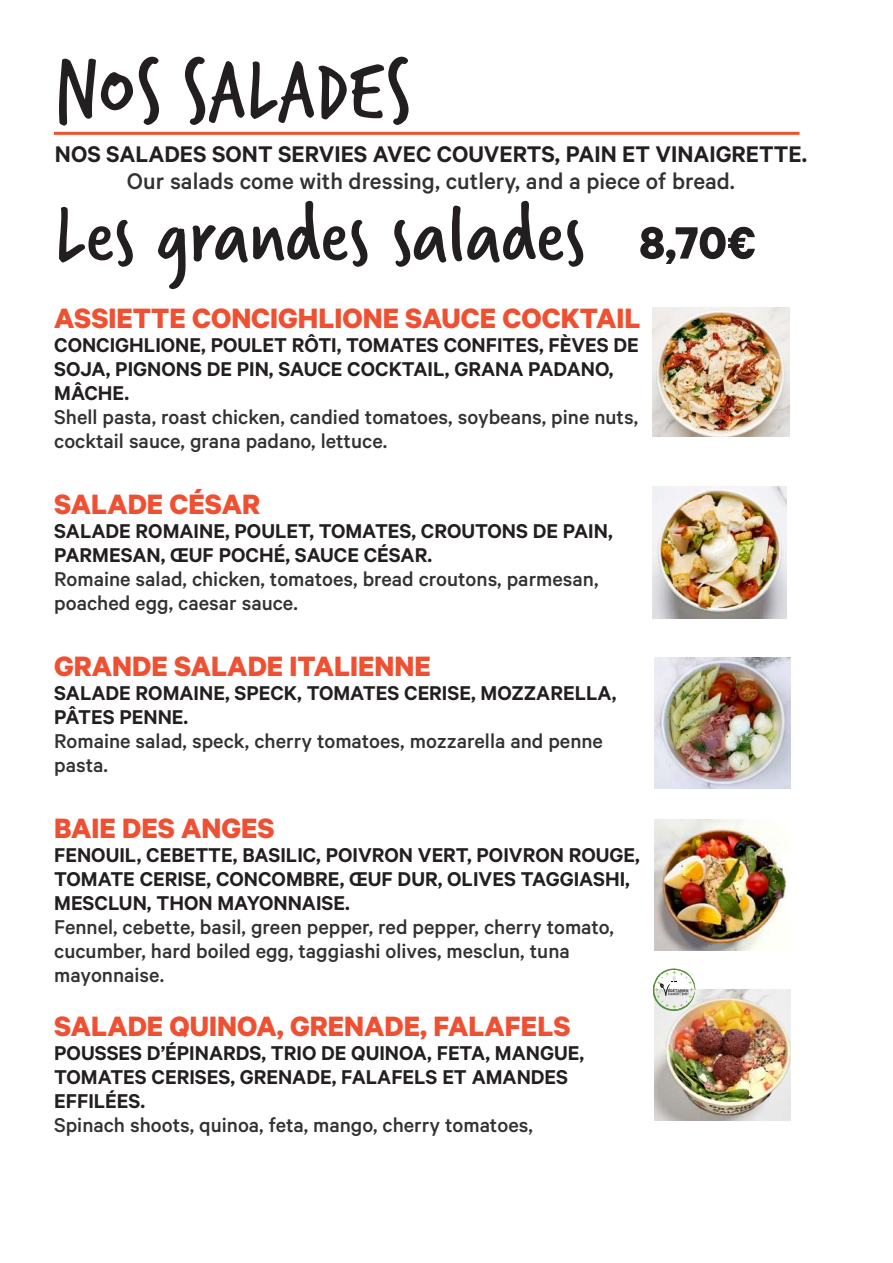
<style>
.page{position:relative;width:893px;height:1263px;background:#fff}
.page>*{position:absolute;margin:0;border:0;box-sizing:border-box;transform-origin:0 0}
.t1{font:90px "Verveine Trial";color:#231f20}
.t2{font:87px "Verveine Trial";color:#231f20}
.t3{font:700 31.5px "Calibre";color:#ef5032}
.t4{font:600 25.5px "Calibre";color:#231f20}
.t5{font:500 25.5px "Calibre";color:#333233}
.t6{font:600 22.5px/24px "Calibre";color:#231f20}
.t7{font:500 22.5px/24px "Calibre";color:#333233}
.t8{font:4.2px "Verveine Trial";color:#231f20}
.t9{font:600 4.2px "Calibre";color:#231f20}
.s1{font-family:"Calibre";font-weight:700;font-size:51px}
</style>
<div class="page">
<hr style="left:54px;top:132px;width:746px;height:3px;background:#f0502b">
<img style="left:654px;top:820px;width:133px;height:130px">
<img style="left:653px;top:307px;width:136px;height:129px">
<img style="left:654px;top:657px;width:136px;height:131px">
<img style="left:653px;top:487px;width:134px;height:131px">
<img style="left:654px;top:990px;width:136px;height:130px">
<svg style="left:653px;top:968px;width:42px;height:43px"></svg>
<h1 class="t1" style="left:54px;top:28px;width:359px">NOS SALADES</h1>
<p class="t4" style="left:55px;top:138px;width:754px">NOS SALADES SONT SERVIES AVEC COUVERTS, PAIN ET VINAIGRETTE.</p>
<p class="t5" style="left:127px;top:166px;width:610px">Our salads come with dressing, cutlery, and a piece of bread.</p>
<h2 class="t2" style="left:54px;top:174px;width:703px">Les grandes salades <span class="s1">8,70€</span></h2>
<h3 class="t3" style="left:54px;top:299px;width:588px">ASSIETTE CONCIGHLIONE SAUCE COCKTAIL</h3>
<p class="t6" style="left:54px;top:332px;width:586px">CONCIGHLIONE, POULET RÔTI, TOMATES CONFITES, FÈVES DE<br>SOJA, PIGNONS DE PIN, SAUCE COCKTAIL, GRANA PADANO,<br>MÂCHE.</p>
<p class="t7" style="left:54px;top:404px;width:585px">Shell pasta, roast chicken, candied tomatoes, soybeans, pine nuts, cocktail sauce, grana padano, lettuce.</p>
<h3 class="t3" style="left:54px;top:485px;width:207px">SALADE CÉSAR</h3>
<p class="t6" style="left:54px;top:518px;width:560px">SALADE ROMAINE, POULET, TOMATES, CROUTONS DE PAIN,<br>PARMESAN, ŒUF POCHÉ, SAUCE CÉSAR.</p>
<p class="t7" style="left:54px;top:566px;width:546px">Romaine salad, chicken, tomatoes, bread croutons, parmesan, poached egg, caesar sauce.</p>
<h3 class="t3" style="left:54px;top:647px;width:378px">GRANDE SALADE ITALIENNE</h3>
<p class="t6" style="left:54px;top:680px;width:564px">SALADE ROMAINE, SPECK, TOMATES CERISE, MOZZARELLA,<br>PÂTES PENNE.</p>
<p class="t7" style="left:54px;top:728px;width:550px">Romaine salad, speck, cherry tomatoes, mozzarella and penne pasta.</p>
<h3 class="t3" style="left:54px;top:809px;width:222px">BAIE DES ANGES</h3>
<p class="t6" style="left:54px;top:842px;width:587px">FENOUIL, CEBETTE, BASILIC, POIVRON VERT, POIVRON ROUGE,<br>TOMATE CERISE, CONCOMBRE, ŒUF DUR, OLIVES TAGGIASHI,<br>MESCLUN, THON MAYONNAISE.</p>
<p class="t7" style="left:54px;top:914px;width:561px">Fennel, cebette, basil, green pepper, red pepper, cherry tomato, cucumber, hard boiled egg, taggiashi olives, mesclun, tuna mayonnaise.</p>
<h3 class="t3" style="left:54px;top:1007px;width:518px">SALADE QUINOA, GRENADE, FALAFELS</h3>
<p class="t6" style="left:54px;top:1040px;width:531px">POUSSES D’ÉPINARDS, TRIO DE QUINOA, FETA, MANGUE,<br>TOMATES CERISES, GRENADE, FALAFELS ET AMANDES<br>EFFILÉES.</p>
<p class="t7" style="left:54px;top:1112px;width:480px">Spinach shoots, quinoa, feta, mango, cherry tomatoes,</p>
<p class="t9" style="left:668px;top:988px;width:22px">ÉGÉTARIEN</p>
<p class="t8" style="left:668px;top:991px;width:22px">RAIMENT BON!</p>
</div>
